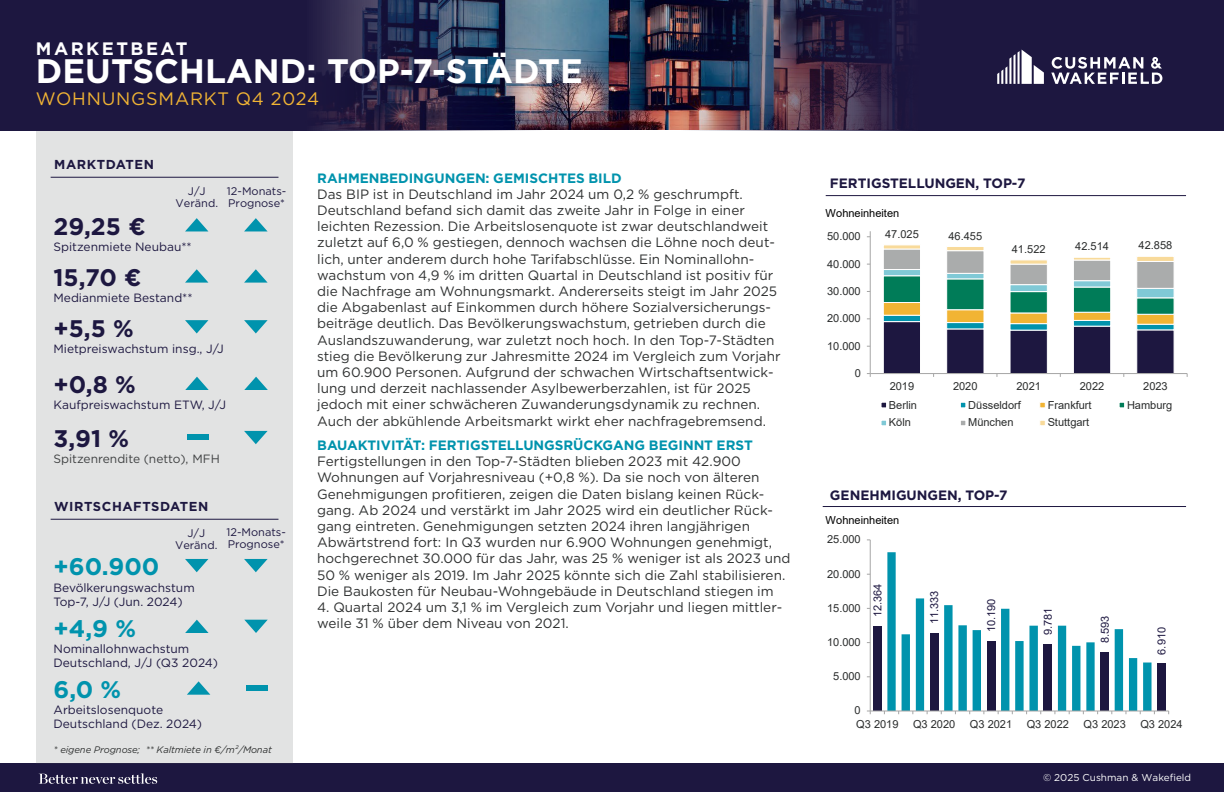
<style>
.page{position:relative;width:1224px;height:792px;background:#fff}
.page>*{position:absolute;margin:0;border:0;box-sizing:border-box;transform-origin:0 0}
.t1{font:700 34px "Gotham";color:#fff}
.t2{font:700 24px "Gotham";color:#1d1740}
.t3{font:700 24px "Gotham";color:#0093ad}
.t4{font:18px "Gotham";letter-spacing:.045em;color:#f1b434}
.t5{font:700 18px "Gotham";letter-spacing:.135em;color:#fff}
.t6{font:13.6px/16.2px "Gotham";color:#2f3131}
.t7{font:700 13.6px "Gotham";color:#0093ad}
.t8{font:700 13.6px "Gotham";color:#1d1740}
.t9{font:700 13px "Gotham";letter-spacing:.045em;color:#1d1740}
.t10{font:12px "Gotham";color:#1d1740}
.t11{font:12px "Gotham";letter-spacing:-.005em;color:#3f4142}
.t12{font:11px "Arial";color:#2a2c2c}
.t13{font:11px/12px "Gotham";color:#1d1740}
.t14{font:11px "Arial";color:#1d1740}
.t15{font:11px "Arial";color:#000}
.t16{font:10px "Gotham";color:#fff}
.t17{font:italic 9.5px "Gotham";letter-spacing:-.01em;color:#2f3131}
</style>
<div class="page">
<div style="left:0;top:763px;width:1224px;height:29px;background:#1d1740"></div>
<hr style="left:826px;top:195px;width:360px;height:1px;background:#1d1740">
<hr style="left:823px;top:506px;width:363px;height:1px;background:#1d1740">
<svg style="left:39px;top:773px;width:118px;height:11px"></svg>
<div style="left:36px;top:131px;width:257px;height:632px;background:#e2e3e3"></div>
<hr style="left:51px;top:177px;width:227px;height:1px;background:#1d1740">
<hr style="left:51px;top:519px;width:227px;height:1px;background:#1d1740">
<img style="left:546px;top:0;width:132px;height:129px">
<svg style="left:0;top:0;width:546px;height:130px;background:#27254a"></svg>
<svg style="left:678px;top:0;width:546px;height:130px;background:#282144"></svg>
<svg style="left:997px;top:50px;width:47px;height:34px"></svg>
<svg style="left:1051px;top:57px;width:111px;height:27px"></svg>
<svg style="left:185px;top:218px;width:23px;height:13px"></svg>
<svg style="left:244px;top:218px;width:23px;height:13px"></svg>
<svg style="left:185px;top:320px;width:23px;height:13px"></svg>
<svg style="left:244px;top:320px;width:24px;height:13px"></svg>
<svg style="left:185px;top:559px;width:23px;height:13px"></svg>
<svg style="left:244px;top:559px;width:24px;height:13px"></svg>
<svg style="left:185px;top:269px;width:23px;height:14px"></svg>
<svg style="left:244px;top:269px;width:24px;height:14px"></svg>
<svg style="left:187px;top:681px;width:23px;height:14px"></svg>
<div style="left:246px;top:685px;width:22px;height:6px;background:#0093ad"></div>
<svg style="left:185px;top:377px;width:24px;height:13px"></svg>
<svg style="left:244px;top:377px;width:24px;height:13px"></svg>
<svg style="left:185px;top:620px;width:24px;height:13px"></svg>
<svg style="left:244px;top:620px;width:24px;height:13px"></svg>
<hr style="left:870px;top:231px;width:1px;height:143px;background:#a6a6a6">
<hr style="left:870px;top:373px;width:317px;height:1px;background:#a6a6a6">
<svg style="left:883px;top:245px;width:291px;height:132px"></svg>
<svg style="left:881px;top:402px;width:6px;height:6px"></svg>
<svg style="left:960px;top:402px;width:6px;height:6px"></svg>
<svg style="left:1039px;top:402px;width:7px;height:6px"></svg>
<svg style="left:1119px;top:402px;width:6px;height:6px"></svg>
<svg style="left:881px;top:420px;width:5px;height:6px"></svg>
<svg style="left:961px;top:420px;width:5px;height:6px"></svg>
<svg style="left:1040px;top:420px;width:5px;height:6px"></svg>
<div style="left:873px;top:626px;width:9px;height:85px;background:#1d1740"></div>
<div style="left:1157px;top:664px;width:9px;height:47px;background:#1d1740"></div>
<svg style="left:887px;top:552px;width:265px;height:159px"></svg>
<hr style="left:870px;top:540px;width:1px;height:171px;background:#a6a6a6">
<hr style="left:870px;top:711px;width:299px;height:1px;background:#a6a6a6">
<div style="left:187px;top:434px;width:21px;height:6px;background:#0093ad"></div>
<svg style="left:244px;top:431px;width:24px;height:13px"></svg>
<p class="t5" style="left:36px;top:36px;width:153px">MARKETBEAT</p>
<p class="t4" style="left:36px;top:87px;width:285px">WOHNUNGSMARKT Q4 2024</p>
<p class="t1" style="left:36px;top:49px;width:548px">DEUTSCHLAND: TOP-7-STÄDTE</p>
<p class="t9" style="left:54px;top:156px;width:101px">MARKTDATEN</p>
<p class="t13" style="left:188px;top:185px;width:19px">J/J</p>
<p class="t13" style="left:176px;top:197px;width:44px">Veränd.</p>
<p class="t13" style="left:227px;top:185px;width:61px">12-Monats-<br>Prognose*</p>
<p class="t2" style="left:54px;top:210px;width:94px">29,25 €</p>
<p class="t10" style="left:54px;top:239px;width:140px">Spitzenmiete Neubau**</p>
<p class="t2" style="left:54px;top:261px;width:90px">15,70 €</p>
<p class="t10" style="left:54px;top:290px;width:141px">Medianmiete Bestand**</p>
<p class="t2" style="left:54px;top:312px;width:82px">+5,5 %</p>
<p class="t10" style="left:54px;top:341px;width:172px">Mietpreiswachstum insg., J/J</p>
<p class="t2" style="left:54px;top:369px;width:84px">+0,8 %</p>
<p class="t10" style="left:54px;top:397px;width:174px">Kaufpreiswachstum ETW, J/J</p>
<p class="t2" style="left:54px;top:423px;width:77px">3,91 %</p>
<p class="t11" style="left:54px;top:451px;width:168px">Spitzenrendite (netto), MFH</p>
<p class="t9" style="left:54px;top:498px;width:156px">WIRTSCHAFTSDATEN</p>
<p class="t13" style="left:187px;top:527px;width:19px">J/J</p>
<p class="t13" style="left:175px;top:539px;width:44px">Veränd.</p>
<p class="t13" style="left:226px;top:526px;width:61px">12-Monats-<br>Prognose*</p>
<p class="t3" style="left:53px;top:551px;width:107px">+60.900</p>
<p class="t10" style="left:54px;top:580px;width:143px">Bevölkerungswachstum</p>
<p class="t10" style="left:54px;top:594px;width:131px">Top-7, J/J (Jun. 2024)</p>
<p class="t3" style="left:53px;top:612px;width:84px">+4,9 %</p>
<p class="t10" style="left:54px;top:641px;width:137px">Nominallohnwachstum</p>
<p class="t10" style="left:54px;top:656px;width:166px">Deutschland, J/J (Q3 2024)</p>
<p class="t3" style="left:53px;top:673px;width:69px">6,0 %</p>
<p class="t10" style="left:54px;top:702px;width:111px">Arbeitslosenquote</p>
<p class="t10" style="left:54px;top:716px;width:150px">Deutschland (Dez. 2024)</p>
<p class="t17" style="left:54px;top:744px;width:220px">* eigene Prognose; ** Kaltmiete in €/m²/Monat</p>
<p class="t7" style="left:317px;top:169px;width:306px">RAHMENBEDINGUNGEN: GEMISCHTES BILD</p>
<p class="t6" style="left:317px;top:186px;width:465px">Das BIP ist in Deutschland im Jahr 2024 um 0,2 % geschrumpft.<br>Deutschland befand sich damit das zweite Jahr in Folge in einer leichten Rezession. Die Arbeitslosenquote ist zwar deutschlandweit zuletzt auf 6,0 % gestiegen, dennoch wachsen die Löhne noch deut&shy;lich, unter anderem durch hohe Tarifabschlüsse. Ein Nominallohn&shy;wachstum von 4,9 % im dritten Quartal in Deutschland ist positiv für die Nachfrage am Wohnungsmarkt. Andererseits steigt im Jahr 2025 die Abgabenlast auf Einkommen durch höhere Sozialversicherungs&shy;beiträge deutlich. Das Bevölkerungswachstum, getrieben durch die Auslandszuwanderung, war zuletzt noch hoch. In den Top-7-Städten stieg die Bevölkerung zur Jahresmitte 2024 im Vergleich zum Vorjahr um 60.900 Personen. Aufgrund der schwachen Wirtschaftsentwick&shy;lung und derzeit nachlassender Asylbewerberzahlen, ist für 2025 jedoch mit einer schwächeren Zuwanderungsdynamik zu rechnen.<br>Auch der abkühlende Arbeitsmarkt wirkt eher nachfragebremsend.</p>
<p class="t7" style="left:317px;top:436px;width:437px">BAUAKTIVITÄT: FERTIGSTELLUNGSRÜCKGANG BEGINNT ERST</p>
<p class="t6" style="left:317px;top:453px;width:475px">Fertigstellungen in den Top-7-Städten blieben 2023 mit 42.900<br>Wohnungen auf Vorjahresniveau (+0,8 %). Da sie noch von älteren Genehmigungen profitieren, zeigen die Daten bislang keinen Rück&shy;gang. Ab 2024 und verstärkt im Jahr 2025 wird ein deutlicher Rück&shy;gang eintreten. Genehmigungen setzten 2024 ihren langjährigen Abwärtstrend fort: In Q3 wurden nur 6.900 Wohnungen genehmigt, hochgerechnet 30.000 für das Jahr, was 25 % weniger ist als 2023 und 50 % weniger als 2019. Im Jahr 2025 könnte sich die Zahl stabilisieren.</p>
<p class="t6" style="left:317px;top:583px;width:458px">Die Baukosten für Neubau-Wohngebäude in Deutschland stiegen im</p>
<p class="t6" style="left:317px;top:599px;width:467px">4. Quartal 2024 um 3,1 % im Vergleich zum Vorjahr und liegen mittler&shy;weile 31 % über dem Niveau von 2021.</p>
<p class="t8" style="left:830px;top:174px;width:197px">FERTIGSTELLUNGEN, TOP-7</p>
<p class="t15" style="left:826px;top:206px;width:75px">Wohneinheiten</p>
<p class="t12" style="left:827px;top:229px;width:35px">50.000</p>
<p class="t12" style="left:827px;top:256px;width:35px">40.000</p>
<p class="t12" style="left:827px;top:284px;width:35px">30.000</p>
<p class="t12" style="left:827px;top:311px;width:35px">20.000</p>
<p class="t12" style="left:827px;top:338px;width:35px">10.000</p>
<p class="t12" style="left:855px;top:366px;width:8px">0</p>
<p class="t12" style="left:885px;top:227px;width:35px">47.025</p>
<p class="t12" style="left:948px;top:228px;width:35px">46.455</p>
<p class="t12" style="left:1012px;top:242px;width:35px">41.522</p>
<p class="t12" style="left:1075px;top:239px;width:35px">42.514</p>
<p class="t12" style="left:1139px;top:238px;width:35px">42.858</p>
<p class="t12" style="left:890px;top:379px;width:26px">2019</p>
<p class="t12" style="left:953px;top:379px;width:26px">2020</p>
<p class="t12" style="left:1016px;top:379px;width:26px">2021</p>
<p class="t12" style="left:1080px;top:379px;width:26px">2022</p>
<p class="t12" style="left:1143px;top:379px;width:26px">2023</p>
<p class="t12" style="left:889px;top:397px;width:30px">Berlin</p>
<p class="t12" style="left:968px;top:397px;width:54px">Düsseldorf</p>
<p class="t12" style="left:1048px;top:397px;width:45px">Frankfurt</p>
<p class="t12" style="left:1127px;top:397px;width:47px">Hamburg</p>
<p class="t12" style="left:889px;top:415px;width:24px">Köln</p>
<p class="t12" style="left:968px;top:415px;width:47px">München</p>
<p class="t12" style="left:1048px;top:415px;width:43px">Stuttgart</p>
<p class="t8" style="left:830px;top:486px;width:179px">GENEHMIGUNGEN, TOP-7</p>
<p class="t15" style="left:826px;top:513px;width:75px">Wohneinheiten</p>
<p class="t12" style="left:827px;top:532px;width:35px">25.000</p>
<p class="t12" style="left:827px;top:566px;width:35px">20.000</p>
<p class="t12" style="left:827px;top:600px;width:35px">15.000</p>
<p class="t12" style="left:827px;top:635px;width:35px">10.000</p>
<p class="t12" style="left:833px;top:669px;width:29px">5.000</p>
<p class="t12" style="left:855px;top:703px;width:8px">0</p>
<p class="t14" style="left:870px;top:617px;width:35px;rotate:-90deg">12.364</p>
<p class="t14" style="left:927px;top:624px;width:35px;rotate:-90deg">11.333</p>
<p class="t14" style="left:984px;top:632px;width:35px;rotate:-90deg">10.190</p>
<p class="t14" style="left:1040px;top:635px;width:29px;rotate:-90deg">9.781</p>
<p class="t14" style="left:1097px;top:643px;width:29px;rotate:-90deg">8.593</p>
<p class="t14" style="left:1154px;top:655px;width:29px;rotate:-90deg">6.910</p>
<p class="t12" style="left:856px;top:716px;width:44px">Q3 2019</p>
<p class="t12" style="left:913px;top:716px;width:44px">Q3 2020</p>
<p class="t12" style="left:970px;top:716px;width:44px">Q3 2021</p>
<p class="t12" style="left:1027px;top:716px;width:44px">Q3 2022</p>
<p class="t12" style="left:1084px;top:716px;width:44px">Q3 2023</p>
<p class="t12" style="left:1140px;top:716px;width:44px">Q3 2024</p>
<p class="t16" style="left:1043px;top:771px;width:150px">© 2025 Cushman &amp; Wakefield</p>
</div>
